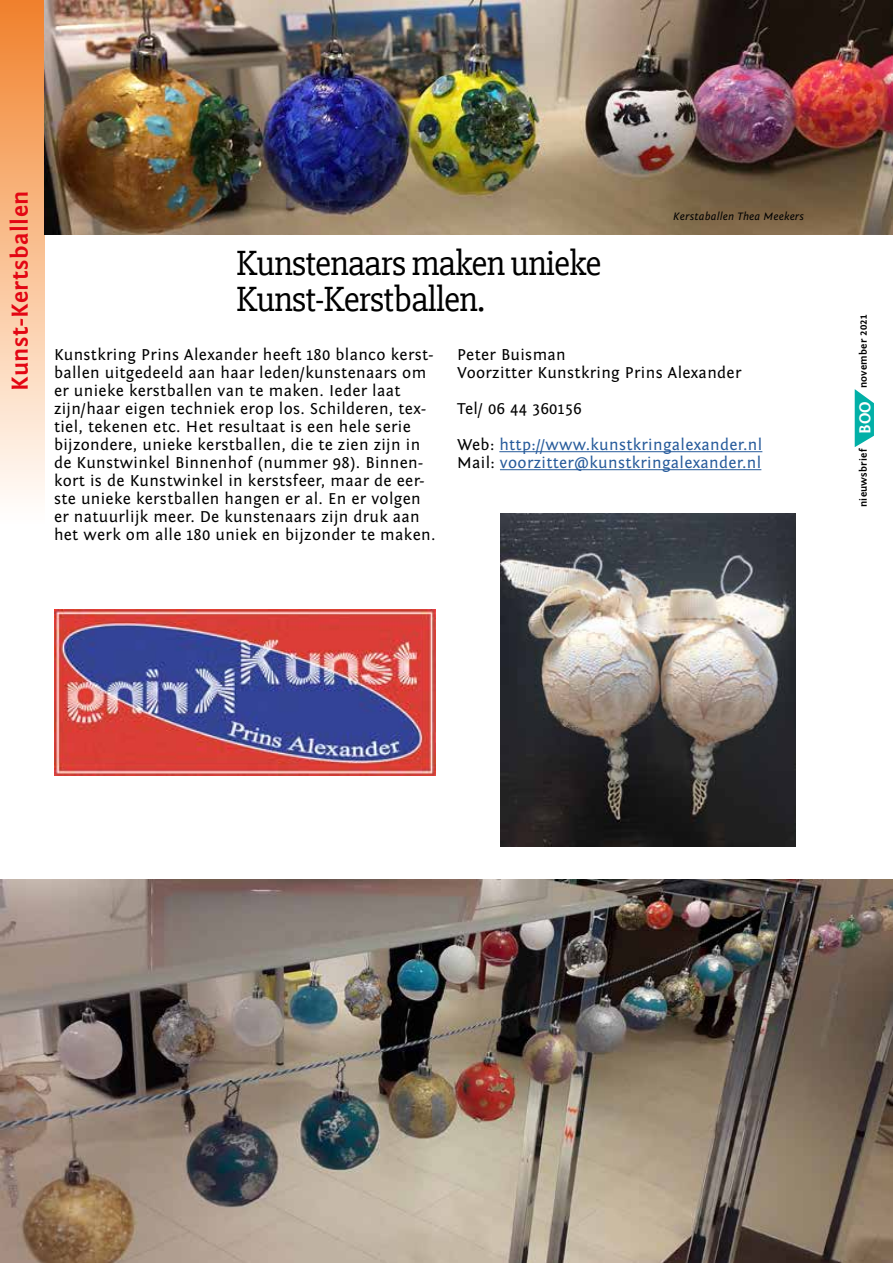
<style>
.page{position:relative;width:893px;height:1263px;background:#fff}
.page>*{position:absolute;margin:0;border:0;box-sizing:border-box;transform-origin:0 0}
.t1{font:36px/36px "Slabo 27 px";letter-spacing:-.025em;color:#000}
.t2{font:700 24px "Fontin Sans";letter-spacing:.025em;color:#e30613}
.t3{font:16.5px/18px "Fontin Sans";letter-spacing:.02em;color:#000}
.t4{font:16.5px/36px "Fontin Sans";letter-spacing:.02em;color:#275b9b}
.t5{font:700 16.5px "Fontin Sans";color:#fff}
.t6{font:italic 11.25px "Fontin Sans";letter-spacing:.02em;color:#000}
.t7{font:700 10.5px "Fontin Sans";letter-spacing:.02em;color:#000}
.s1{color:#000}
</style>
<div class="page">
<div style="left:0;top:1px;width:45px;height:530px;background:linear-gradient(to bottom,#f1832d,#fff)"></div>
<svg style="left:855px;top:389px;width:19px;height:58px"></svg>
<img style="left:45px;top:1px;width:848px;height:233px">
<img style="left:0;top:879px;width:893px;height:384px">
<img style="left:500px;top:514px;width:295px;height:332px">
<hr style="left:499px;top:451px;width:263px;height:1px;background:#275b9b">
<hr style="left:500px;top:469px;width:261px;height:1px;background:#275b9b">
<img style="left:54px;top:610px;width:382px;height:165px">
<h2 class="t2" style="left:7px;top:391px;width:202px;rotate:-90deg">Kunst-Kertsballen</h2>
<p class="t6" style="left:673px;top:210px;width:132px">Kerstaballen Thea Meekers</p>
<h1 class="t1" style="left:236px;top:245px;width:367px">Kunstenaars maken unieke<br>Kunst-Kerstballen.</h1>
<p class="t3" style="left:54px;top:346px;width:383px">Kunstkring Prins Alexander heeft 180 blanco kerst&shy;ballen uitgedeeld aan haar leden/kunstenaars om er unieke kerstballen van te maken. Ieder laat zijn/haar eigen techniek erop los. Schilderen, tex&shy;tiel, tekenen etc. Het resultaat is een hele serie bijzondere, unieke kerstballen, die te zien zijn in de Kunstwinkel Binnenhof (nummer 98). Binnen&shy;kort is de Kunstwinkel in kerstsfeer, maar de eer&shy;ste unieke kerstballen hangen er al. En er volgen er natuurlijk meer. De kunstenaars zijn druk aan het werk om alle 180 uniek en bijzonder te maken.</p>
<p class="t3" style="left:457px;top:346px;width:286px">Peter Buisman<br>Voorzitter Kunstkring Prins Alexander</p>
<p class="t4" style="left:457px;top:391px;width:307px"><span class="s1">Tel/ 06 44 360156<br>Web:</span> http://www.kunstkringalexander.nl</p>
<p class="t4" style="left:457px;top:445px;width:306px"><span class="s1">Mail:</span> voorzitter@kunstkringalexander.nl</p>
<p class="t7" style="left:858px;top:388px;width:75px;rotate:-90deg">november 2021</p>
<p class="t5" style="left:856px;top:434px;width:34px;rotate:-90deg">BOO</p>
<p class="t7" style="left:858px;top:507px;width:60px;rotate:-90deg">nieuwsbrief</p>
</div>
